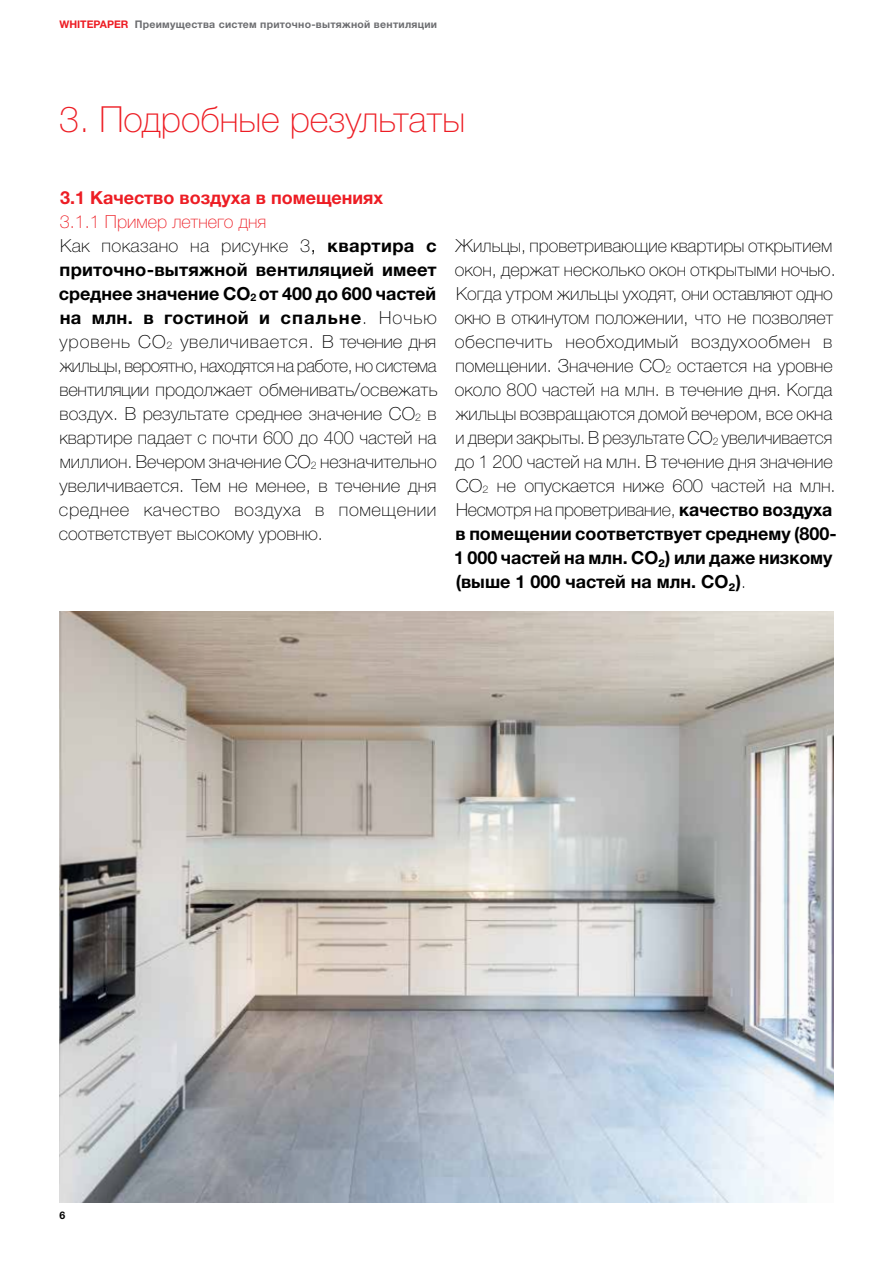
<style>
.page{position:relative;width:893px;height:1263px;background:#fff}
.page>*{position:absolute;margin:0;border:0;box-sizing:border-box;transform-origin:0 0}
.t1{font:100 36px "Helvetica Neue LTW1 G";color:#ed1d24}
.t2{font:100 18px/24px "Helvetica Neue LTW1 G";color:#000;text-align:justify}
.t3{font:700 18px "Helvetica Neue LTW1 G";color:#ed1d24}
.t4{font:100 18px "Helvetica Neue LTW1 G";color:#ed1d24}
.t5{font:700 10.5px "Helvetica Neue LTW1 G";letter-spacing:.025em;color:#6d6e71}
.t6{font:700 10.5px "Helvetica Neue LTW1 G";color:#000}
.s1{color:#ed1d24}
.s2{font-family:"Helvetica Neue";font-weight:300}
.s3{font-weight:700}
</style>
<div class="page">
<img style="left:60px;top:612px;width:773px;height:591px">
<p class="t5" style="left:60px;top:18px;width:379px"><span class="s1">WHITEPAPER</span> Преимущества систем приточно-вытяжной вентиляции</p>
<h1 class="t1" style="left:59px;top:97px;width:407px">3. Подробные результаты</h1>
<p class="t3" style="left:60px;top:186px;width:325px">3.1 Качество воздуха в помещениях</p>
<p class="t4" style="left:60px;top:210px;width:208px">3.1.1 Пример летнего дня</p>
<p class="t2" style="left:59px;top:233px;width:380px">Как показано на рисунке 3<span class="s2">,</span> <span class="s3">квартира с приточно-вытяжной вентиляцией имеет среднее значение CO</span><sub>2</sub> <span class="s3">от 400 до 600 частей на млн. в гостиной и спальне</span>. Ночью уровень CO<sub>2</sub> увеличивается. В течение дня жильцы, вероятно, находятся на работе, но система вентиляции продолжает обменивать/освежать воздух. В результате среднее значение CO<sub>2</sub> в квартире падает с почти 600 до 400 частей на миллион. Вечером значение CO<sub>2</sub> незначительно увеличивается. Тем не менее, в течение дня среднее качество воздуха в помещении соответствует высокому уровню.</p>
<p class="t2" style="left:454px;top:233px;width:384px;text-align:left">Жильцы, проветривающие квартиры открытием окон, держат несколько окон открытыми ночью.<br>Когда утром жильцы уходят, они оставляют одно окно в откинутом положении, что не позволяет обеспечить необходимый воздухообмен в помещении. Значение CO<sub>2</sub> остается на уровне около 800 частей на млн. в течение дня. Когда жильцы возвращаются домой вечером, все окна и двери закрыты. В результате CO<sub>2</sub> увеличивается до 1 200 частей на млн. В течение дня значение CO<sub>2</sub> не опускается ниже 600 частей на млн.<br>Несмотря на проветривание, <span class="s3">качество воздуха в помещении соответствует среднему (800- 1 000 частей на млн. CO₂) или даже низкому (выше 1 000 частей на млн. CO₂)</span>.</p>
<p class="t6" style="left:60px;top:1209px;width:7px">6</p>
</div>
